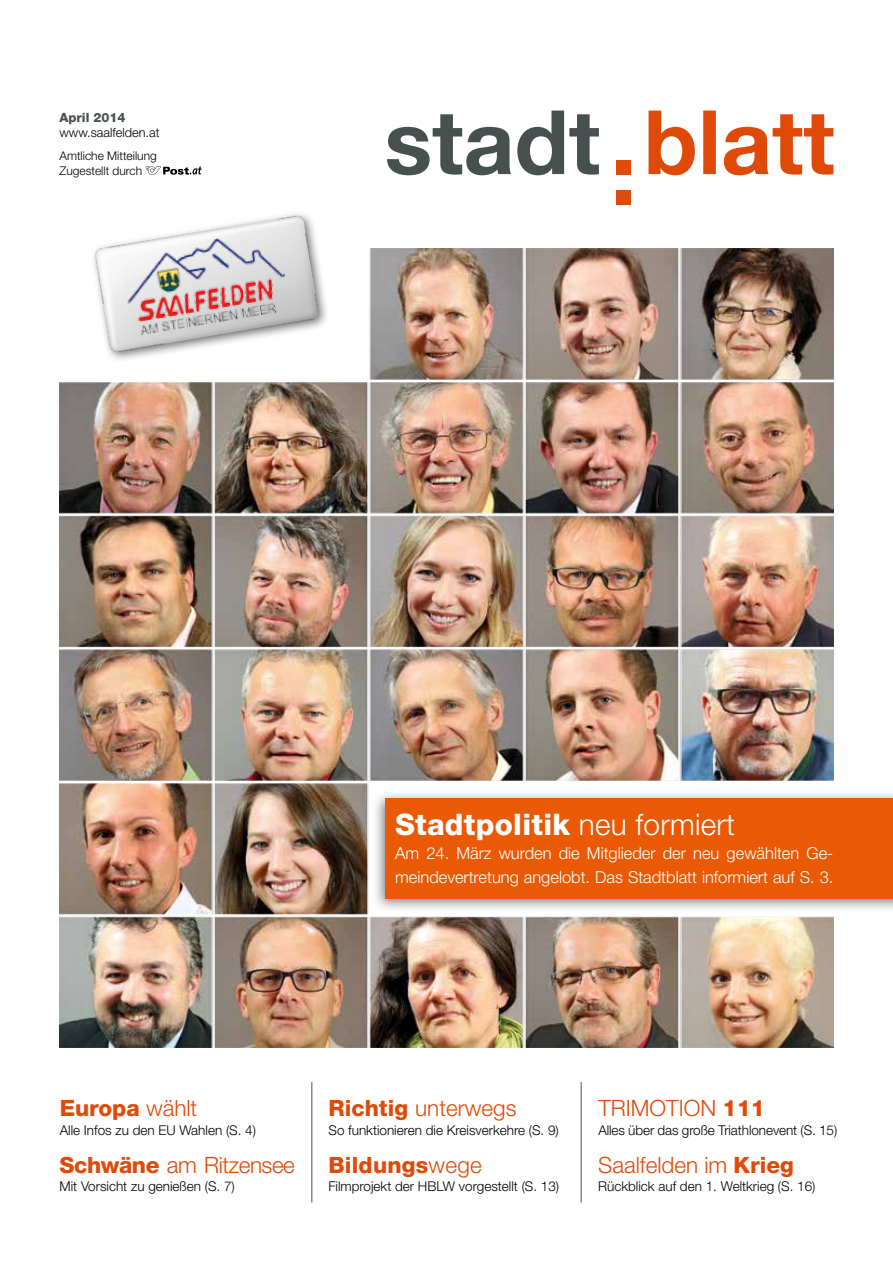
<style>
.page{position:relative;width:893px;height:1263px;background:#fff}
.page>*{position:absolute;margin:0;border:0;box-sizing:border-box;transform-origin:0 0}
.t1{font:800 29.7px "Helvetica Neue LT Pro";letter-spacing:.01em;color:#fff}
.t2{font:300 22.5px "Helvetica Neue LT Pro";color:#e04a09}
.t3{font:800 22.5px "Helvetica Neue LT Pro";letter-spacing:.01em;color:#e04a09}
.t4{font:300 22.5px "Helvetica Neue LT Pro";letter-spacing:-.02em;color:#e04a09}
.t5{font:300 16.5px/24px "Helvetica Neue LT Pro";color:#fff}
.t6{font:300 13.5px "Helvetica Neue LT Pro";color:#000}
.t7{font:300 12.75px "Helvetica Neue LT Pro";color:#000}
.t8{font:800 12.75px "Helvetica Neue LT Pro";color:#48504f}
.t9{font:300 12px/15.3px "Helvetica Neue LT Pro";color:#000}
.s1{font-weight:300}
.s2{font-weight:800}
</style>
<div class="page">
<img style="left:60px;top:249px;width:773px;height:798px">
<div style="left:371px;top:790px;width:522px;height:123px;background:#48504f;opacity:.75"></div>
<div style="left:386px;top:798px;width:507px;height:100px;background:#ea5a06"></div>
<svg style="left:145px;top:166px;width:57px;height:9px"></svg>
<hr style="left:312px;top:1082px;width:1px;height:120px;background:#48504f">
<hr style="left:581px;top:1082px;width:1px;height:120px;background:#48504f">
<div style="left:616px;top:160px;width:15px;height:15px;background:#e04a09"></div>
<div style="left:616px;top:190px;width:15px;height:15px;background:#e04a09"></div>
<svg style="left:387px;top:111px;width:212px;height:64px"></svg>
<svg style="left:648px;top:111px;width:185px;height:64px"></svg>
<div style="left:90px;top:211px;width:240px;height:152px;background:#fff"></div>
<img style="left:94px;top:214px;width:230px;height:143px">
<img style="left:119px;top:229px;width:172px;height:107px">
<p class="t8" style="left:60px;top:110px;width:68px">April 2014</p>
<p class="t7" style="left:60px;top:125px;width:101px">www.saalfelden.at</p>
<p class="t9" style="left:60px;top:147px;width:99px">Amtliche Mitteilung<br>Zugestellt durch</p>
<h1 class="t1" style="left:395px;top:806px;width:341px">Stadtpolitik <span class="s1">neu formiert</span></h1>
<p class="t5" style="left:395px;top:841px;width:440px">Am 24. März wurden die Mitglieder der neu gewählten Ge&shy;meindevertretung angelobt. Das Stadtblatt informiert auf S. 3.</p>
<h2 class="t3" style="left:60px;top:1095px;width:139px">Europa <span class="s1">wählt</span></h2>
<p class="t6" style="left:60px;top:1122px;width:198px">Alle Infos zu den EU Wahlen (S. 4)</p>
<h2 class="t4" style="left:60px;top:1151px;width:237px"><span class="s2">Schwäne</span> am Ritzensee</h2>
<p class="t6" style="left:60px;top:1178px;width:177px">Mit Vorsicht zu genießen (S. 7)</p>
<h2 class="t2" style="left:329px;top:1095px;width:189px"><span class="s2">Richtig</span> unterwegs</h2>
<p class="t6" style="left:329px;top:1122px;width:232px">So funktionieren die Kreisverkehre (S. 9)</p>
<h2 class="t3" style="left:328px;top:1151px;width:155px">Bildungs<span class="s1">wege</span></h2>
<p class="t6" style="left:328px;top:1178px;width:232px">Filmprojekt der HBLW vorgestellt (S. 13)</p>
<h2 class="t2" style="left:598px;top:1095px;width:168px">TRIMOTION <span class="s2">111</span></h2>
<p class="t6" style="left:598px;top:1122px;width:240px">Alles über das große Triathlonevent (S. 15)</p>
<h2 class="t2" style="left:598px;top:1151px;width:197px">Saalfelden im <span class="s2">Krieg</span></h2>
<p class="t6" style="left:598px;top:1178px;width:219px">Rückblick auf den 1. Weltkrieg (S. 16)</p>
</div>
